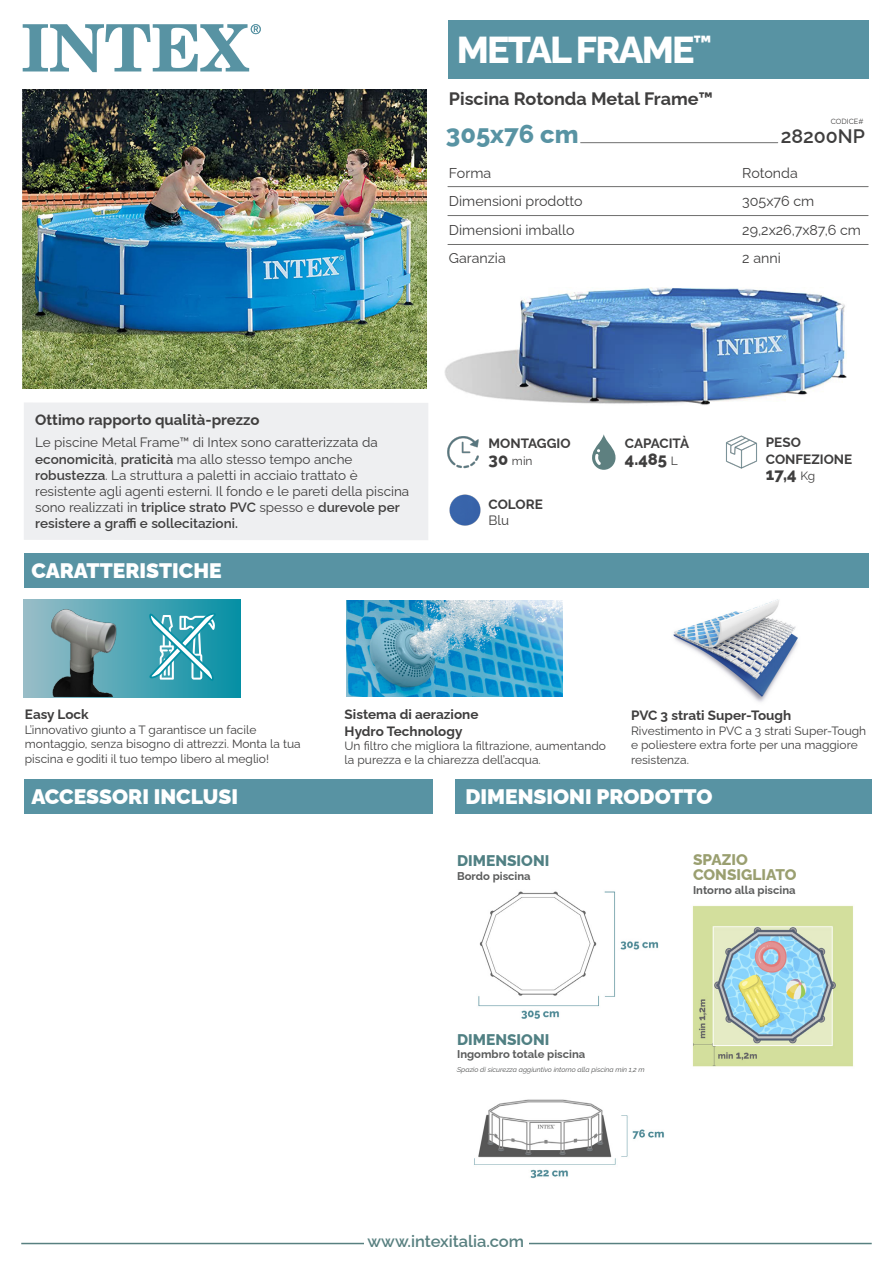
<style>
.page{position:relative;width:893px;height:1263px;background:#fff}
.page>*{position:absolute;margin:0;border:0;box-sizing:border-box;transform-origin:0 0}
.t1{font:800 37.5px "Raleway";letter-spacing:-.05em;color:#fff}
.t2{font:800 25.5px "Raleway";color:#5893a3}
.t3{font:900 21px "Raleway";color:#fff}
.t4{font:600 19.5px "Raleway";color:#3f3e3e}
.t5{font:700 18px "Raleway";color:#3f3e3e}
.t6{font:600 16.5px "Raleway";color:#588080}
.t7{font:800 16.5px "Raleway";color:#3f3e3e}
.t8{font:800 15.45px "Raleway";color:#508083}
.t9{font:800 15.45px/15px "Raleway";color:#9a9f70}
.t10{font:700 15px "Raleway";color:#3f3e3e}
.t11{font:14.25px/28.5px "Raleway";color:#3f3e3e}
.t12{font:13.5px/16.2px "Raleway";color:#3f3e3e}
.t13{font:700 13.5px/16.2px "Raleway";color:#3f3e3e}
.t14{font:12px/14.4px "Raleway";color:#3f3e3e}
.t15{font:700 11.25px "Raleway";color:#5b5c5c}
.t16{font:7.5px "Raleway";color:#3f3e3e}
.t17{font:italic 7.05px "Raleway";color:#515252}
.s1{font-weight:600}
.s2{font-weight:800;font-size:16.5px}
.s3{font-weight:400;font-size:12px}
</style>
<div class="page">
<img style="left:456px;top:891px;width:416px;height:354px">
<svg style="left:23px;top:600px;width:218px;height:97px;background:#1c94a7"></svg>
<div style="left:24px;top:402px;width:404px;height:138px;background:#eeeff1"></div>
<div style="left:24px;top:553px;width:845px;height:35px;background:#5893a3"></div>
<div style="left:448px;top:21px;width:420px;height:58px;background:#5893a3"></div>
<svg style="left:23px;top:24px;width:238px;height:48px"></svg>
<img style="left:726px;top:435px;width:31px;height:34px">
<img style="left:447px;top:436px;width:32px;height:33px">
<svg style="left:592px;top:434px;width:23px;height:36px"></svg>
<div style="left:24px;top:780px;width:409px;height:34px;background:#5893a3"></div>
<img style="left:346px;top:601px;width:216px;height:95px">
<hr style="left:448px;top:186px;width:420px;height:1px;background:#6f6f6e">
<hr style="left:448px;top:215px;width:420px;height:1px;background:#6f6f6e">
<hr style="left:448px;top:244px;width:420px;height:1px;background:#6f6f6e">
<div style="left:455px;top:780px;width:417px;height:34px;background:#5893a3"></div>
<hr style="left:21px;top:1243px;width:851px;height:1px;background:#588080">
<div style="left:364px;top:1232px;width:165px;height:14px;background:#fff"></div>
<hr style="left:581px;top:142px;width:197px;height:1px;background:#6f6f6e">
<div style="left:686px;top:852px;width:192px;height:46px;background:#fff"></div>
<div style="left:690px;top:1076px;width:176px;height:47px;background:#fff"></div>
<div style="left:457px;top:1032px;width:196px;height:46px;background:#fff"></div>
<div style="left:451px;top:1192px;width:86px;height:35px;background:#fff"></div>
<div style="left:455px;top:1188px;width:94px;height:21px;background:#fff"></div>
<img style="left:449px;top:494px;width:32px;height:32px">
<img style="left:23px;top:599px;width:123px;height:97px">
<svg style="left:147px;top:611px;width:71px;height:72px;background:#58b1bf"></svg>
<img style="left:673px;top:599px;width:125px;height:103px">
<img style="left:445px;top:288px;width:402px;height:117px">
<img style="left:23px;top:89px;width:404px;height:299px">
<h1 class="t1" style="left:457px;top:20px;width:256px">METAL FRAME<sup>™</sup></h1>
<h3 class="t5" style="left:449px;top:85px;width:266px">Piscina Rotonda Metal Frame™</h3>
<h2 class="t2" style="left:446px;top:113px;width:134px">305x76 cm</h2>
<p class="t16" style="left:831px;top:115px;width:34px">CODICE#</p>
<h3 class="t4" style="left:781px;top:120px;width:86px">28200NP</h3>
<p class="t11" style="left:449px;top:157px;width:135px">Forma<br>Dimensioni prodotto<br>Dimensioni imballo<br>Garanzia</p>
<p class="t11" style="left:742px;top:157px;width:120px">Rotonda<br>305x76 cm<br>29,2x26,7x87,6 cm<br>2 anni</p>
<p class="t10" style="left:35px;top:408px;width:226px">Ottimo rapporto qualità-prezzo</p>
<p class="t12" style="left:35px;top:433px;width:376px">Le piscine Metal Frame™ di Intex sono caratterizzata da <span class="s1">economicità</span>, <span class="s1">praticità</span> ma allo stesso tempo anche <span class="s1">robustezza</span>. La struttura a paletti in acciaio trattato è resistente agli agenti esterni. Il fondo e le pareti della piscina sono realizzati in <span class="s1">triplice strato PVC</span> spesso e <span class="s1">durevole per resistere a graffi e sollecitazioni.</span></p>
<h3 class="t3" style="left:31px;top:554px;width:192px">CARATTERISTICHE</h3>
<p class="t13" style="left:489px;top:434px;width:83px">MONTAGGIO</p>
<p class="t14" style="left:489px;top:452px;width:46px"><span class="s2">30</span> min</p>
<p class="t13" style="left:489px;top:494px;width:56px">COLORE</p>
<p class="t12" style="left:489px;top:511px;width:22px">Blu</p>
<p class="t13" style="left:625px;top:434px;width:66px">CAPACITÀ</p>
<h3 class="t7" style="left:625px;top:446px;width:55px">4.485 <span class="s3">L</span></h3>
<p class="t13" style="left:766px;top:433px;width:88px">PESO<br>CONFEZIONE</p>
<h3 class="t7" style="left:766px;top:461px;width:51px">17,4 <span class="s3">Kg</span></h3>
<p class="t13" style="left:25px;top:705px;width:65px">Easy Lock</p>
<p class="t14" style="left:25px;top:721px;width:277px">L’innovativo giunto a T garantisce un facile montaggio, senza bisogno di attrezzi. Monta la tua piscina e goditi il tuo tempo libero al meglio!</p>
<h3 class="t3" style="left:31px;top:780px;width:208px">ACCESSORI INCLUSI</h3>
<p class="t13" style="left:345px;top:705px;width:135px">Sistema di aerazione<br>Hydro Technology</p>
<p class="t14" style="left:345px;top:737px;width:263px">Un filtro che migliora la filtrazione, aumentando la purezza e la chiarezza dell’acqua.</p>
<p class="t13" style="left:631px;top:706px;width:162px">PVC 3 strati Super-Tough</p>
<p class="t14" style="left:631px;top:722px;width:237px">Rivestimento in PVC a 3 strati Super-Tough e poliestere extra forte per una maggiore resistenza.</p>
<h3 class="t3" style="left:466px;top:780px;width:248px">DIMENSIONI PRODOTTO</h3>
<p class="t8" style="left:457px;top:848px;width:94px">DIMENSIONI</p>
<p class="t15" style="left:457px;top:866px;width:75px">Bordo piscina</p>
<p class="t9" style="left:693px;top:850px;width:105px">SPAZIO<br>CONSIGLIATO</p>
<p class="t15" style="left:693px;top:881px;width:104px">Intorno alla piscina</p>
<p class="t8" style="left:457px;top:1027px;width:94px">DIMENSIONI</p>
<p class="t15" style="left:457px;top:1045px;width:130px">Ingombro totale piscina</p>
<p class="t17" style="left:457px;top:1063px;width:189px">Spazio di sicurezza aggiuntivo intorno alla piscina min 1,2 m</p>
<h3 class="t6" style="left:368px;top:1228px;width:158px">www.intexitalia.com</h3>
</div>
